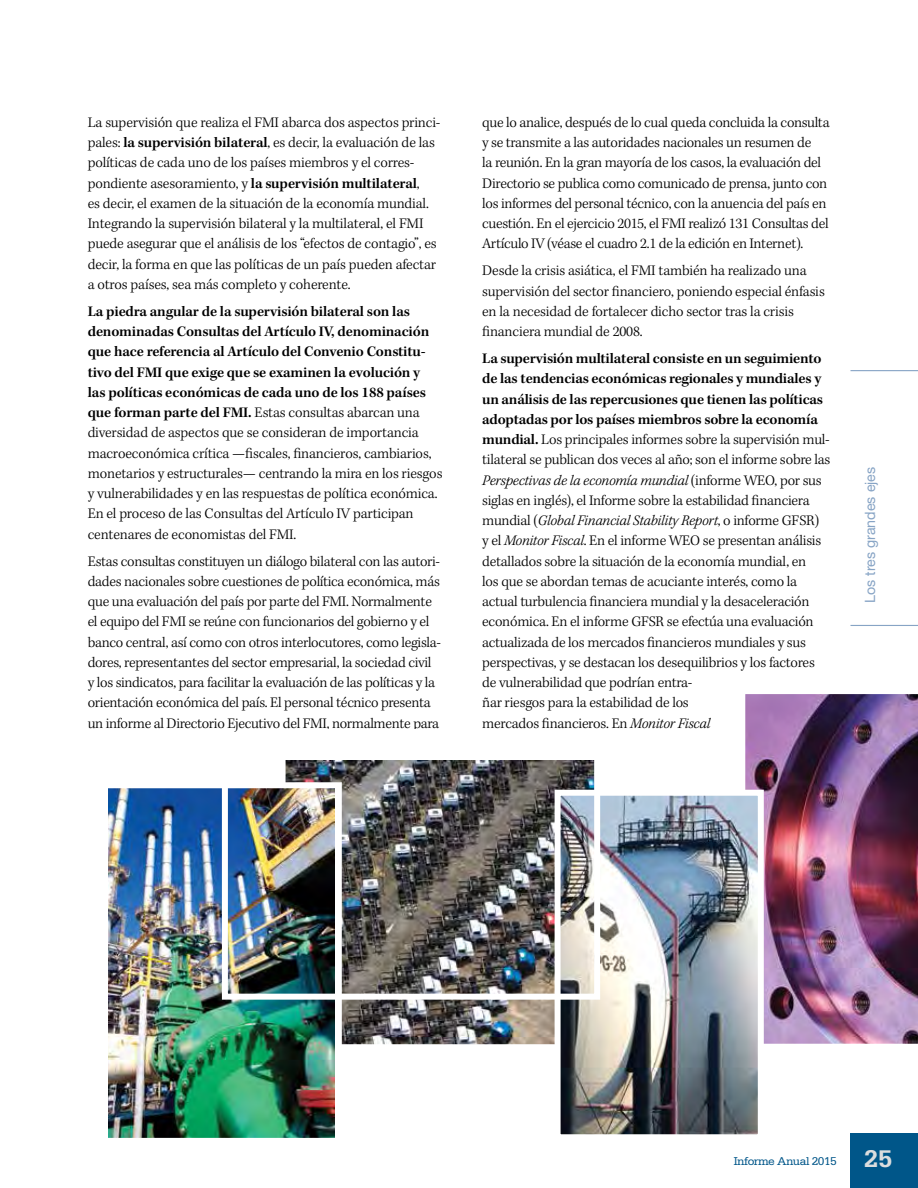
<style>
.page{position:relative;width:918px;height:1188px;background:#fff}
.page>*{position:absolute;margin:0;border:0;box-sizing:border-box;transform-origin:0 0}
.t1{font:300 15px/20.2px "Kepler Std";letter-spacing:-.015em;color:#000}
.t2{font:14.25px "Helvetica Neue";color:#87a4c5}
.t3{font:12px "Serifa Std";letter-spacing:-.04em;color:#005689}
.s1{font-weight:600}
.s2{font-style:italic}
.s3{font-weight:700;font-size:25.5px;color:#dcddde}
</style>
<div class="page">
<div style="left:850px;top:1133px;width:68px;height:55px;background:#005689"></div>
<hr style="left:850px;top:370px;width:68px;height:1px;background:#87a4c5">
<hr style="left:850px;top:625px;width:68px;height:1px;background:#87a4c5">
<img style="left:745px;top:694px;width:173px;height:350px">
<img style="left:287px;top:760px;width:306px;height:283px">
<div style="left:280px;top:729px;width:325px;height:321px;border:6px solid #fff"></div>
<img style="left:562px;top:797px;width:195px;height:336px">
<div style="left:555px;top:790px;width:209px;height:350px;border:6px solid #fff"></div>
<img style="left:109px;top:789px;width:226px;height:348px">
<div style="left:102px;top:782px;width:240px;height:362px;border:6px solid #fff"></div>
<div style="left:222px;top:734px;width:378px;height:266px;border:6px solid #fff"></div>
<p class="t1" style="left:88px;top:113px;width:354px">La supervisión que realiza el FMI abarca dos aspectos princi&shy;pales: <span class="s1">la supervisión bilateral</span>, es decir, la evaluación de las políticas de cada uno de los países miembros y el corres&shy;pondiente asesoramiento, y <span class="s1">la supervisión multilateral</span>,<br>es decir, el examen de la situación de la economía mundial.<br>Integrando la supervisión bilateral y la multilateral, el FMI puede asegurar que el análisis de los “efectos de contagio”, es decir, la forma en que las políticas de un país pueden afectar a otros países, sea más completo y coherente.</p>
<p class="t1" style="left:88px;top:302px;width:356px"><span class="s1">La piedra angular de la supervisión bilateral son las denominadas Consultas del Artículo IV, denominación que hace referencia al Artículo del Convenio Constitu&shy;tivo del FMI que exige que se examinen la evolución y<br>las políticas económicas de cada uno de los 188 países que forman parte del FMI.</span> Estas consultas abarcan una diversidad de aspectos que se consideran de importancia macroeconómica crítica —fiscales, financieros, cambiarios, monetarios y estructurales— centrando la mira en los riesgos y vulnerabilidades y en las respuestas de política económica.<br>En el proceso de las Consultas del Artículo IV participan centenares de economistas del FMI.</p>
<p class="t1" style="left:88px;top:551px;width:355px">Estas consultas constituyen un diálogo bilateral con las autori&shy;dades nacionales sobre cuestiones de política económica, más que una evaluación del país por parte del FMI. Normalmente el equipo del FMI se reúne con funcionarios del gobierno y el banco central, así como con otros interlocutores, como legisla&shy;dores, representantes del sector empresarial, la sociedad civil y los sindicatos, para facilitar la evaluación de las políticas y la orientación económica del país. El personal técnico presenta un informe al Directorio Ejecutivo del FMI, normalmente para</p>
<p class="t1" style="left:482px;top:113px;width:349px">que lo analice, después de lo cual queda concluida la consulta y se transmite a las autoridades nacionales un resumen de<br>la reunión. En la gran mayoría de los casos, la evaluación del Directorio se publica como comunicado de prensa, junto con los informes del personal técnico, con la anuencia del país en cuestión. En el ejercicio 2015, el FMI realizó 131 Consultas del Artículo IV (véase el cuadro 2.1 de la edición en Internet).</p>
<p class="t1" style="left:482px;top:261px;width:344px">Desde la crisis asiática, el FMI también ha realizado una supervisión del sector financiero, poniendo especial énfasis en la necesidad de fortalecer dicho sector tras la crisis financiera mundial de 2008.</p>
<p class="t1" style="left:482px;top:349px;width:350px"><span class="s1">La supervisión multilateral consiste en un seguimiento de las tendencias económicas regionales y mundiales y un análisis de las repercusiones que tienen las políticas adoptadas por los países miembros sobre la economía mundial.</span> Los principales informes sobre la supervisión mul&shy;tilateral se publican dos veces al año; son el informe sobre las <span class="s2">Perspectivas de la economía mundial</span> (informe WEO, por sus siglas en inglés), el Informe sobre la estabilidad financiera mundial (<span class="s2">Global Financial Stability Report</span>, o informe GFSR)<br>y el <span class="s2">Monitor Fiscal</span>. En el informe WEO se presentan análisis detallados sobre la situación de la economía mundial, en<br>los que se abordan temas de acuciante interés, como la actual turbulencia financiera mundial y la desaceleración económica. En el informe GFSR se efectúa una evaluación actualizada de los mercados financieros mundiales y sus perspectivas, y se destacan los desequilibrios y los factores de vulnerabilidad que podrían entra-<br>ñar riesgos para la estabilidad de los<br>mercados financieros. En <span class="s2">Monitor Fiscal</span></p>
<p class="t2" style="left:862px;top:603px;width:138px;rotate:-90deg">Los tres grandes ejes</p>
<p class="t3" style="left:734px;top:1155px;width:160px">Informe Anual 2015 <span class="s3">25</span></p>
</div>
